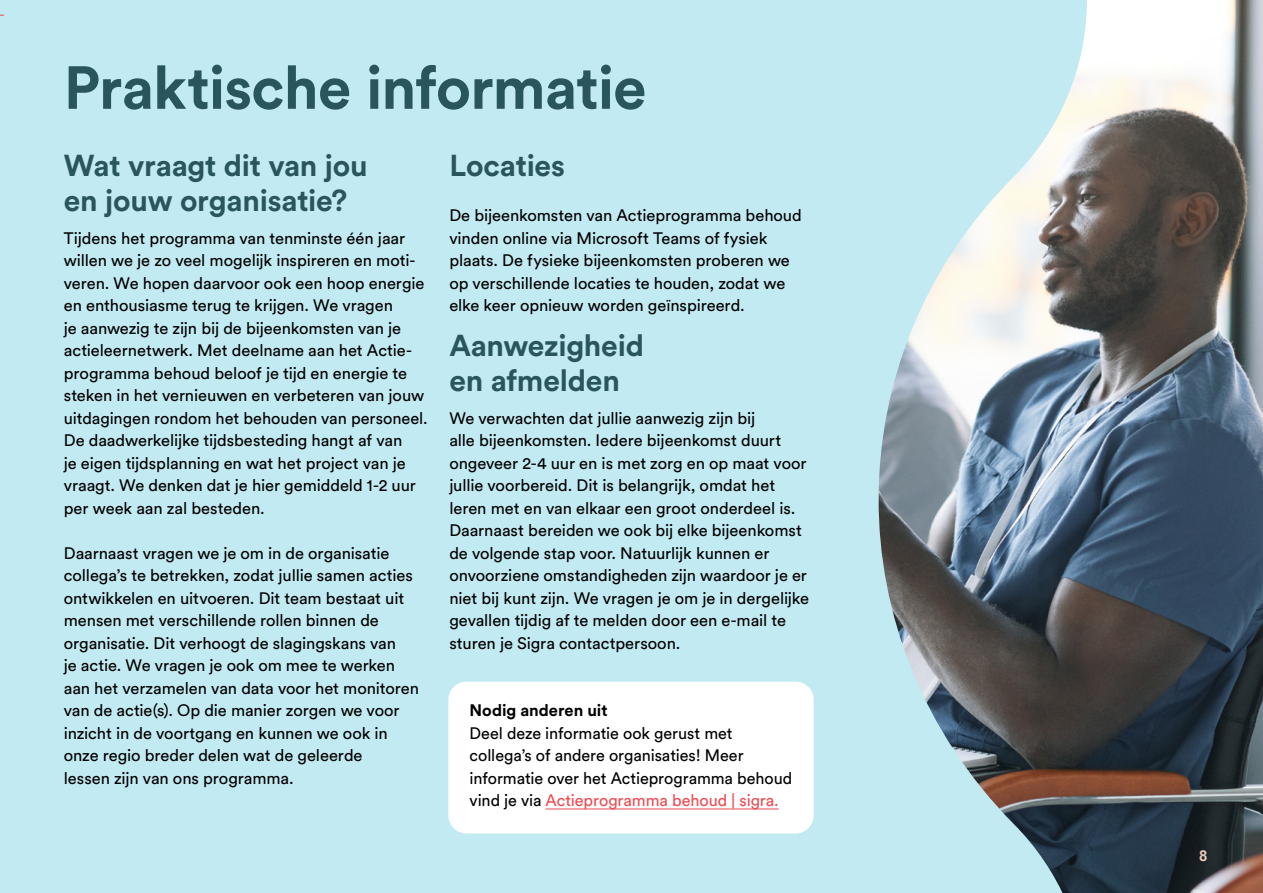
<style>
.page{position:relative;width:1263px;height:893px;background:#fff}
.page>*{position:absolute;margin:0;border:0;box-sizing:border-box;transform-origin:0 0}
.Hoofdstuk_titel{font:700 60px "Circular Std";letter-spacing:-.015em;color:#29555c}
.Head_H1_18_copy{font:700 30px/34.5px "Circular Std";letter-spacing:-.01em;color:#29555c}
.Body_PROGRAMMABOEK{font:16.5px/22.5px "Circular Std";letter-spacing:-.005em;color:#000}
.Head_H3_copy{font:700 16.5px "Circular Std";color:#000}
.Page_numbering{font:700 15px "Arial";color:#eec9ba}
.s1{color:#ec4c52}
</style>
<div class="page">
<img style="left:1087px;top:0;width:176px;height:893px">
<svg style="left:821px;top:0;width:266px;height:893px;background:#a7bdc4"></svg>
<div style="left:0;top:0;width:821px;height:893px;background:#c2eaf2"></div>
<div style="left:448px;top:682px;width:366px;height:151px;background:#fff;border-radius:18px"></div>
<hr style="left:545px;top:809px;width:234px;height:1px;background:#ec4c52">
<p class="Hoofdstuk_titel" style="left:64px;top:49px;width:584px">Praktische informatie</p>
<h1 class="Head_H1_18_copy" style="left:64px;top:148px;width:305px">Wat vraagt dit van jou en jouw organisatie?</h1>
<p class="Body_PROGRAMMABOEK" style="left:64px;top:227px;width:365px">Tijdens het programma van tenminste één jaar willen we je zo veel mogelijk inspireren en moti&shy;veren. We hopen daarvoor ook een hoop energie en enthousiasme terug te krijgen. We vragen<br>je aanwezig te zijn bij de bijeenkomsten van je actieleernetwerk. Met deelname aan het Actie&shy;programma behoud beloof je tijd en energie te steken in het vernieuwen en verbeteren van jouw uitdagingen rondom het behouden van personeel.<br>De daadwerkelijke tijdsbesteding hangt af van<br>je eigen tijdsplanning en wat het project van je vraagt. We denken dat je hier gemiddeld 1-2 uur per week aan zal besteden.</p>
<p class="Body_PROGRAMMABOEK" style="left:64px;top:542px;width:357px">Daarnaast vragen we je om in de organisatie collega’s te betrekken, zodat jullie samen acties ontwikkelen en uitvoeren. Dit team bestaat uit mensen met verschillende rollen binnen de organisatie. Dit verhoogt de slagingskans van<br>je actie. We vragen je ook om mee te werken aan het verzamelen van data voor het monitoren van de actie(s). Op die manier zorgen we voor inzicht in de voortgang en kunnen we ook in onze regio breder delen wat de geleerde<br>lessen zijn van ons programma.</p>
<h1 class="Head_H1_18_copy" style="left:449px;top:148px;width:117px">Locaties</h1>
<p class="Body_PROGRAMMABOEK" style="left:449px;top:204px;width:354px">De bijeenkomsten van Actieprogramma behoud vinden online via Microsoft Teams of fysiek plaats. De fysieke bijeenkomsten proberen we op verschillende locaties te houden, zodat we elke keer opnieuw worden geïnspireerd.</p>
<h1 class="Head_H1_18_copy" style="left:449px;top:328px;width:196px">Aanwezigheid en afmelden</h1>
<p class="Body_PROGRAMMABOEK" style="left:449px;top:407px;width:361px">We verwachten dat jullie aanwezig zijn bij<br>alle bijeenkomsten. Iedere bijeenkomst duurt ongeveer 2-4 uur en is met zorg en op maat voor jullie voorbereid. Dit is belangrijk, omdat het leren met en van elkaar een groot onderdeel is.<br>Daarnaast bereiden we ook bij elke bijeenkomst de volgende stap voor. Natuurlijk kunnen er onvoorziene omstandigheden zijn waardoor je er niet bij kunt zijn. We vragen je om je in dergelijke gevallen tijdig af te melden door een e-mail te sturen je Sigra contactpersoon.</p>
<h3 class="Head_H3_copy" style="left:470px;top:700px;width:139px">Nodig anderen uit</h3>
<p class="Body_PROGRAMMABOEK" style="left:470px;top:722px;width:324px">Deel deze informatie ook gerust met collega’s of andere organisaties! Meer informatie over het Actieprogramma behoud vind je via <span class="s1">Actieprogramma behoud | sigra.</span></p>
<p class="Page_numbering" style="left:1199px;top:846px;width:10px">8</p>
</div>
